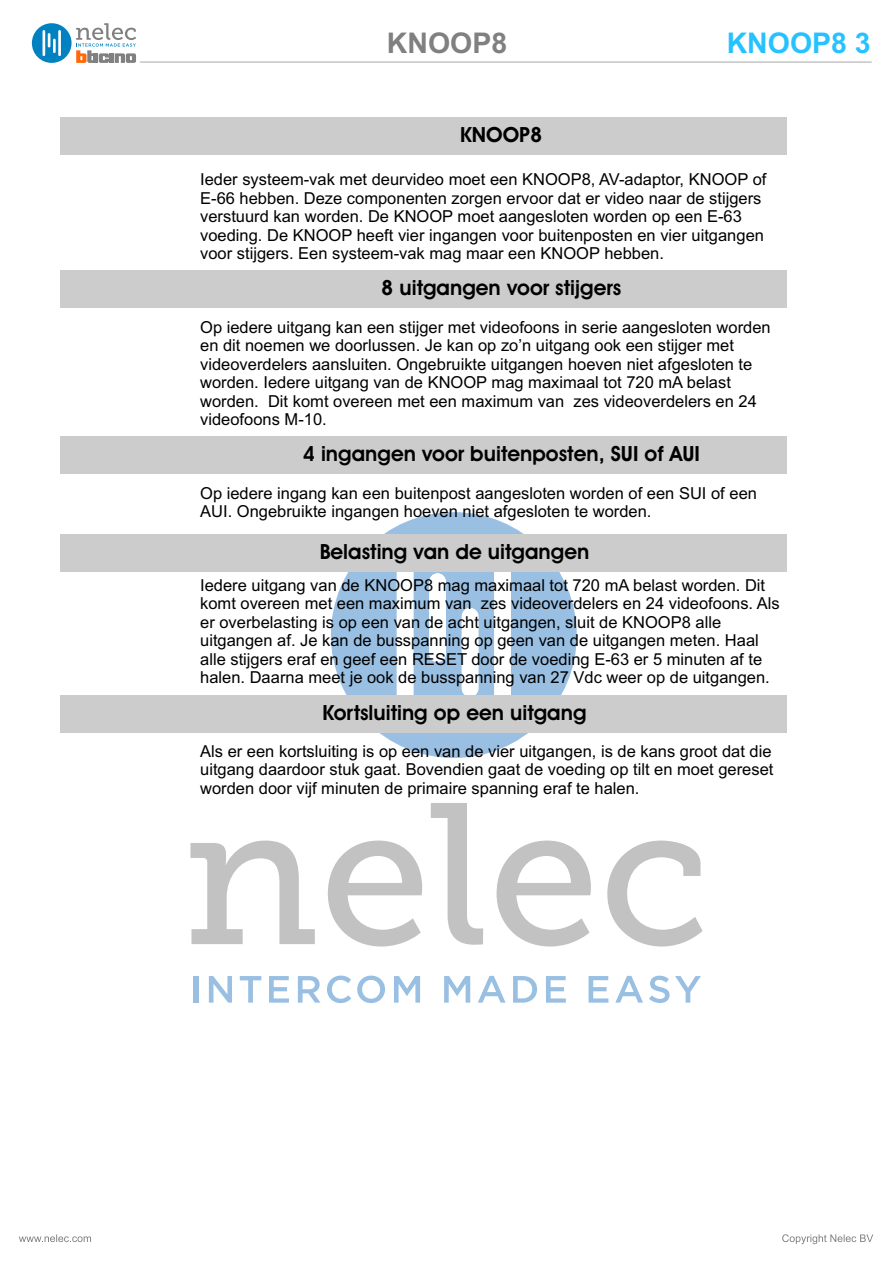
<style>
.page{position:relative;width:893px;height:1263px;background:#fff}
.page>*{position:absolute;margin:0;border:0;box-sizing:border-box;transform-origin:0 0}
.t1{font:700 28.5px "Arial";color:#26c2ff}
.t2{font:700 28.5px "Arial";color:#808080}
.t3{font:700 21px "Avant Garde IT Cby BT";color:#000}
.t4{font:16.5px/18.5px "Arial";color:#000}
</style>
<div class="page">
<svg style="left:19px;top:1234px;width:72px;height:8px"></svg>
<svg style="left:782px;top:1234px;width:91px;height:10px"></svg>
<hr style="left:140px;top:61px;width:732px;height:2px;background:#ccc">
<div style="left:32px;top:23px;width:40px;height:40px;background:#0082c2;border-radius:50%"></div>
<hr style="left:43px;top:30px;width:2px;height:26px;background:#fff">
<svg style="left:48px;top:33px;width:2px;height:14px"></svg>
<hr style="left:58px;top:30px;width:3px;height:26px;background:#fff">
<hr style="left:53px;top:39px;width:3px;height:14px;background:#fff">
<svg style="left:76px;top:23px;width:60px;height:40px"></svg>
<div style="left:194px;top:976px;width:5px;height:27px;background:#99bfe3"></div>
<svg style="left:209px;top:976px;width:23px;height:27px"></svg>
<svg style="left:240px;top:976px;width:21px;height:27px"></svg>
<svg style="left:269px;top:976px;width:20px;height:27px"></svg>
<svg style="left:298px;top:976px;width:22px;height:27px"></svg>
<svg style="left:327px;top:975px;width:24px;height:28px"></svg>
<svg style="left:357px;top:975px;width:28px;height:28px"></svg>
<svg style="left:394px;top:976px;width:26px;height:27px"></svg>
<svg style="left:444px;top:976px;width:26px;height:27px"></svg>
<svg style="left:478px;top:976px;width:27px;height:27px"></svg>
<svg style="left:513px;top:976px;width:24px;height:27px"></svg>
<svg style="left:546px;top:976px;width:20px;height:27px"></svg>
<svg style="left:589px;top:976px;width:19px;height:27px"></svg>
<svg style="left:615px;top:976px;width:28px;height:27px"></svg>
<svg style="left:649px;top:976px;width:52px;height:27px"></svg>
<svg style="left:331px;top:512px;width:246px;height:246px;fill:#99bfe3"></svg>
<div style="left:397px;top:554px;width:16px;height:162px;background:#fff;border-radius:8px"></div>
<div style="left:429px;top:573px;width:17px;height:89px;background:#fff;border-radius:8px"></div>
<div style="left:494px;top:554px;width:17px;height:162px;background:#fff;border-radius:8px"></div>
<div style="left:462px;top:608px;width:16px;height:89px;background:#fff;border-radius:8px"></div>
<svg style="left:190px;top:840px;width:125px;height:104px"></svg>
<svg style="left:328px;top:840px;width:94px;height:106px"></svg>
<svg style="left:448px;top:914px;width:35px;height:31px"></svg>
<svg style="left:497px;top:840px;width:94px;height:106px"></svg>
<svg style="left:607px;top:840px;width:95px;height:106px"></svg>
<div style="left:60px;top:118px;width:727px;height:37px;background:#ccc"></div>
<div style="left:60px;top:270px;width:727px;height:37px;background:#ccc"></div>
<div style="left:60px;top:436px;width:727px;height:37px;background:#ccc"></div>
<div style="left:60px;top:534px;width:727px;height:37px;background:#ccc"></div>
<div style="left:60px;top:695px;width:727px;height:38px;background:#ccc"></div>
<h1 class="t2" style="left:387px;top:33px;width:122px">KNOOP8</h1>
<p class="t3" style="left:460px;top:127px;width:84px">KNOOP8</p>
<h1 class="t1" style="left:727px;top:33px;width:146px">KNOOP8 3</h1>
<p class="t4" style="left:200px;top:172px;width:568px">Ieder systeem-vak met deurvideo moet een KNOOP8, AV-adaptor, KNOOP of E-66 hebben. Deze componenten zorgen ervoor dat er video naar de stijgers verstuurd kan worden. De KNOOP moet aangesloten worden op een E-63 voeding. De KNOOP heeft vier ingangen voor buitenposten en vier uitgangen voor stijgers. Een systeem-vak mag maar een KNOOP hebben.</p>
<p class="t3" style="left:381px;top:279px;width:242px">8 uitgangen voor stijgers</p>
<p class="t4" style="left:200px;top:319px;width:572px">Op iedere uitgang kan een stijger met videofoons in serie aangesloten worden en dit noemen we doorlussen. Je kan op zo’n uitgang ook een stijger met videoverdelers aansluiten. Ongebruikte uitgangen hoeven niet afgesloten te worden. Iedere uitgang van de KNOOP mag maximaal tot 720 mA belast worden. Dit komt overeen met een maximum van zes videoverdelers en 24 videofoons M-10.</p>
<p class="t3" style="left:303px;top:445px;width:399px">4 ingangen voor buitenposten, SUI of AUI</p>
<p class="t4" style="left:200px;top:485px;width:558px">Op iedere ingang kan een buitenpost aangesloten worden of een SUI of een<br>AUI. Ongebruikte ingangen hoeven niet afgesloten te worden.</p>
<p class="t3" style="left:320px;top:543px;width:271px">Belasting van de uitgangen</p>
<p class="t4" style="left:200px;top:577px;width:581px">Iedere uitgang van de KNOOP8 mag maximaal tot 720 mA belast worden. Dit komt overeen met een maximum van zes videoverdelers en 24 videofoons. Als er overbelasting is op een van de acht uitgangen, sluit de KNOOP8 alle uitgangen af. Je kan de busspanning op geen van de uitgangen meten. Haal alle stijgers eraf en geef een RESET door de voeding E-63 er 5 minuten af te halen. Daarna meet je ook de busspanning van 27 Vdc weer op de uitgangen.</p>
<p class="t3" style="left:322px;top:704px;width:266px">Kortsluiting op een uitgang</p>
<p class="t4" style="left:200px;top:743px;width:575px;text-align:justify">Als er een kortsluiting is op een van de vier uitgangen, is de kans groot dat die uitgang daardoor stuk gaat. Bovendien gaat de voeding op tilt en moet gereset worden door vijf minuten de primaire spanning eraf te halen.</p>
</div>
